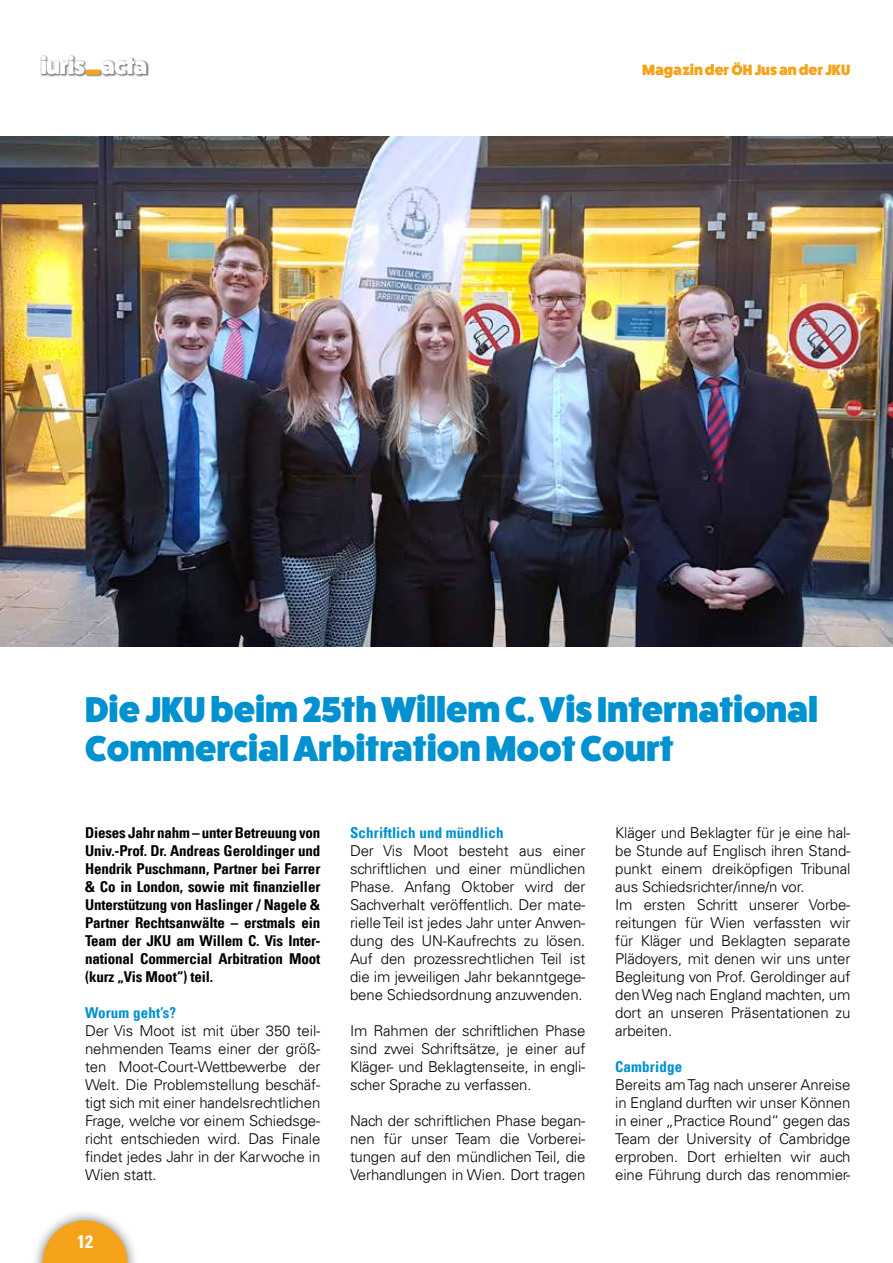
<style>
.page{position:relative;width:893px;height:1263px;background:#fff}
.page>*{position:absolute;margin:0;border:0;box-sizing:border-box;transform-origin:0 0}
.t1{font:800 36px/39px "Fat Frank";color:#0091d0}
.t2{font:800 23.55px "Fat Frank";letter-spacing:-.03em;color:#fff}
.t3{font:700 condensed 18px "Univers LT";color:#fff}
.t4{font:300 15px/18px "Univers LT";letter-spacing:-.01em;color:#000;text-align:justify}
.t5{font:700 condensed 15px/18px "Univers LT";letter-spacing:-.01em;color:#000;text-align:justify}
.t6{font:700 condensed 15px "Univers LT";letter-spacing:.01em;color:#0091d0}
.t7{font:800 15px "Fat Frank";color:#f6a31c}
.s1{color:#f6a31c}
</style>
<div class="page">
<div style="left:31px;top:1209px;width:108px;height:54px;background:#000;opacity:.53"></div>
<svg style="left:43px;top:1220px;width:85px;height:43px;background:#f1b048"></svg>
<div style="left:40px;top:55px;width:109px;height:23px;background:#000;opacity:.5"></div>
<div style="left:86px;top:70px;width:14px;height:5px;border:2px solid #f6a31c"></div>
<img style="left:0;top:136px;width:893px;height:511px">
<h2 class="t2" style="left:40px;top:53px;width:108px">iuris<span class="s1">_</span>acta</h2>
<p class="t7" style="left:642px;top:62px;width:210px">Magazin der ÖH Jus an der JKU</p>
<h1 class="t1" style="left:85px;top:691px;width:735px">Die JKU beim 25th Willem C. Vis International<br>Commercial Arbitration Moot Court</h1>
<p class="t5" style="left:85px;top:824px;width:237px">Dieses Jahr nahm – unter Betreuung von Univ.-Prof. Dr. Andreas Geroldinger und Hendrik Puschmann, Partner bei Farrer &amp; Co in London, sowie mit finanzieller Unterstützung von Haslinger / Nagele &amp; Partner Rechtsanwälte – erstmals ein Team der JKU am Willem C. Vis Inter&shy;national Commercial Arbitration Moot (kurz „Vis Moot“) teil.</p>
<p class="t6" style="left:85px;top:1004px;width:93px">Worum geht’s?</p>
<p class="t4" style="left:85px;top:1022px;width:237px">Der Vis Moot ist mit über 350 teil&shy;nehmenden Teams einer der größ&shy;ten Moot-Court-Wettbewerbe der Welt. Die Problemstellung beschäf&shy;tigt sich mit einer handelsrechtlichen Frage, welche vor einem Schiedsge&shy;richt entschieden wird. Das Finale findet jedes Jahr in der Karwoche in Wien statt.</p>
<p class="t3" style="left:77px;top:1231px;width:17px">12</p>
<p class="t6" style="left:350px;top:824px;width:155px">Schriftlich und mündlich</p>
<p class="t4" style="left:350px;top:842px;width:237px">Der Vis Moot besteht aus einer schriftlichen und einer mündlichen Phase. Anfang Oktober wird der Sachverhalt veröffentlich. Der mate&shy;rielle Teil ist jedes Jahr unter Anwen&shy;dung des UN-Kaufrechts zu lösen.<br>Auf den prozessrechtlichen Teil ist die im jeweiligen Jahr bekanntgege&shy;bene Schiedsordnung anzuwenden.</p>
<p class="t4" style="left:350px;top:1022px;width:237px">Im Rahmen der schriftlichen Phase sind zwei Schriftsätze, je einer auf Kläger- und Beklagtenseite, in engli&shy;scher Sprache zu verfassen.</p>
<p class="t4" style="left:350px;top:1112px;width:237px">Nach der schriftlichen Phase began&shy;nen für unser Team die Vorberei&shy;tungen auf den mündlichen Teil, die Verhandlungen in Wien. Dort tragen</p>
<p class="t4" style="left:615px;top:824px;width:237px;text-align:left">Kläger und Beklagter für je eine hal&shy;be Stunde auf Englisch ihren Stand&shy;punkt einem dreiköpfigen Tribunal aus Schiedsrichter/inne/n vor.<br>Im ersten Schritt unserer Vorbe&shy;reitungen für Wien verfassten wir für Kläger und Beklagten separate<br>Plädoyers, mit denen wir uns unter<br>Begleitung von Prof. Geroldinger auf den Weg nach England machten, um dort an unseren Präsentationen zu arbeiten.</p>
<p class="t6" style="left:615px;top:1058px;width:69px">Cambridge</p>
<p class="t4" style="left:615px;top:1076px;width:237px">Bereits am Tag nach unserer Anreise in England durften wir unser Können in einer „Practice Round“ gegen das Team der University of Cambridge erproben. Dort erhielten wir auch eine Führung durch das renommier-</p>
</div>
